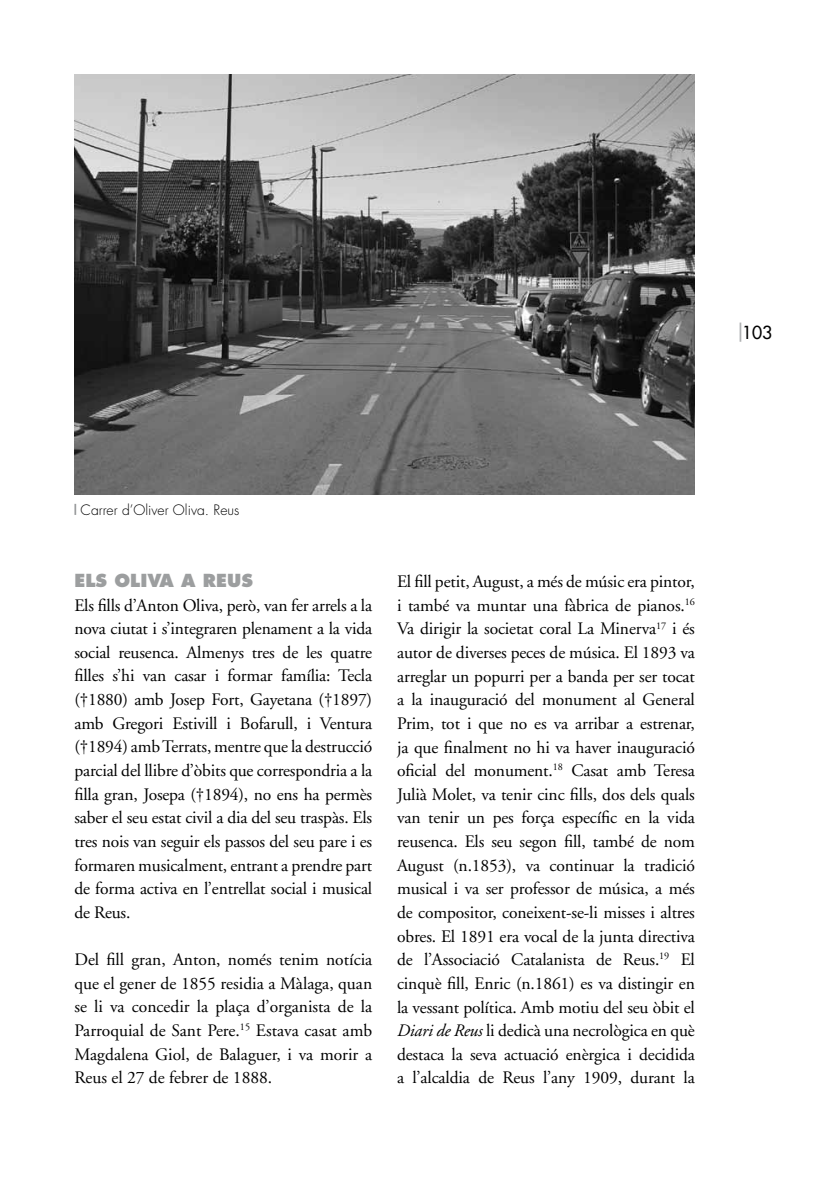
<style>
.page{position:relative;width:819px;height:1191px;background:#fff}
.page>*{position:absolute;margin:0;border:0;box-sizing:border-box;transform-origin:0 0}
.t1{font:17.5px/23.6px "Adobe Garamond";letter-spacing:-.01em;color:#000;text-align:justify}
.t2{font:800 17.5px "Futura";color:#9c9e9f}
.t3{font:17.5px "Futura";color:#000}
.t4{font:300 14px "Futura";color:#000}
.s1{font-style:italic}
</style>
<div class="page">
<hr style="left:739px;top:322px;width:2px;height:20px;background:#b1b3b4">
<img style="left:74px;top:74px;width:620px;height:420px">
<svg style="left:74px;top:504px;width:2px;height:11px"></svg>
<p class="t3" style="left:742px;top:321px;width:32px">103</p>
<p class="t4" style="left:81px;top:501px;width:160px">Carrer d’Oliver Oliva. Reus</p>
<p class="t2" style="left:74px;top:569px;width:68px">ELS OLIVA</p>
<p class="t2" style="left:181px;top:569px;width:48px">A REUS</p>
<p class="t1" style="left:74px;top:593px;width:299px">Els fills d’Anton Oliva, però, van fer arrels a la nova ciutat i s’integraren plenament a la vida social reusenca. Almenys tres de les quatre filles s’hi van casar i formar família: Tecla (†1880) amb Josep Fort, Gayetana (†1897) amb Gregori Estivill i Bofarull, i Ventura (†1894) amb Terrats, mentre que la destrucció parcial del llibre d’òbits que correspondria a la filla gran, Josepa (†1894), no ens ha permès saber el seu estat civil a dia del seu traspàs. Els tres nois van seguir els passos del seu pare i es formaren musicalment, entrant a prendre part de forma activa en l’entrellat social i musical de Reus.</p>
<p class="t1" style="left:74px;top:948px;width:299px">Del fill gran, Anton, només tenim notícia que el gener de 1855 residia a Màlaga, quan se li va concedir la plaça d’organista de la Parroquial de Sant Pere.<sup>15</sup> Estava casat amb Magdalena Giol, de Balaguer, i va morir a Reus el 27 de febrer de 1888.</p>
<p class="t1" style="left:397px;top:570px;width:299px">El fill petit, August, a més de músic era pintor, i també va muntar una fàbrica de pianos.<sup>16<br></sup>Va dirigir la societat coral La Minerva<sup>17</sup> i és autor de diverses peces de música. El 1893 va arreglar un popurri per a banda per ser tocat a la inauguració del monument al General Prim, tot i que no es va arribar a estrenar, ja que finalment no hi va haver inauguració oficial del monument.<sup>18</sup> Casat amb Teresa Julià Molet, va tenir cinc fills, dos dels quals van tenir un pes força específic en la vida reusenca. Els seu segon fill, també de nom August (n.1853), va continuar la tradició musical i va ser professor de música, a més de compositor, coneixent-se-li misses i altres obres. El 1891 era vocal de la junta directiva de l’Associació Catalanista de Reus.<sup>19</sup> El cinquè fill, Enric (n.1861) es va distingir en la vessant política. Amb motiu del seu òbit el <span class="s1">Diari de Reus</span> li dedicà una necrològica en què destaca la seva actuació enèrgica i decidida a l’alcaldia de Reus l’any 1909, durant la</p>
</div>
